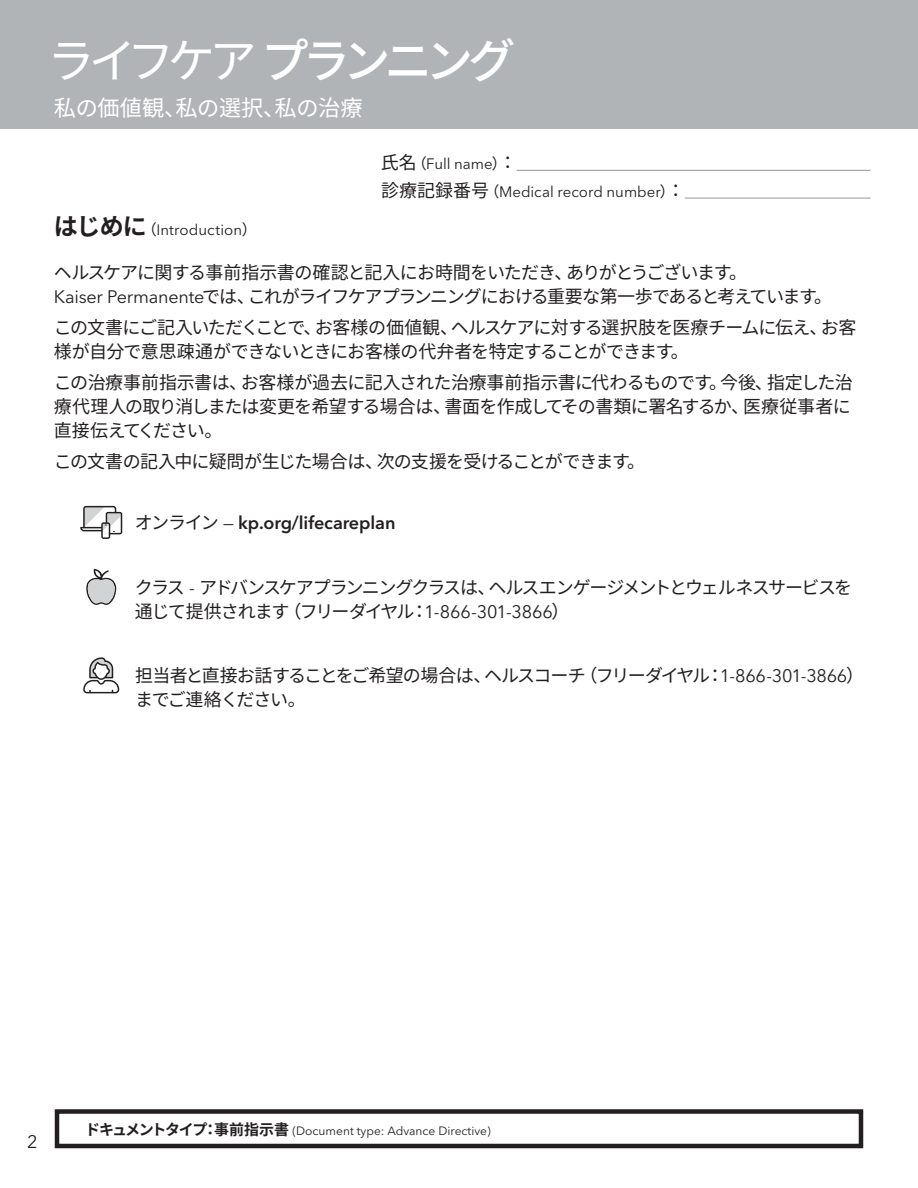
<style>
.page{position:relative;width:918px;height:1188px;background:#fff}
.page>*{position:absolute;margin:0;border:0;box-sizing:border-box;transform-origin:0 0}
.t1{font:500 47.25px "Noto Sans CJ Kjp";letter-spacing:-.125em;color:#fff}
.t2{font:22.2px "Noto Sans CJ Kjp";letter-spacing:-.015em;color:#fff}
.t3{font:18px/24px "Noto Sans CJ Kjp";letter-spacing:-.055em;color:#231f20}
.t4{font:18px/24px "Noto Sans CJ Kjp";letter-spacing:-.035em;color:#231f20}
.t5{font:18px/24px "Noto Sans CJ Kjp";letter-spacing:-.08em;color:#231f20}
.t6{font:600 18px "Avenir Next LT Pro";letter-spacing:-.005em;color:#231f20}
.t7{font:18px "Avenir Next LT Pro";color:#231f20}
.t8{font:15px "Avenir Next LT Pro";color:#231f20}
.t9{font:12px "Avenir Next LT Pro";color:#231f20}
.s1{font-weight:400}
.s2{font-family:"Noto Sans CJ Kjp";font-size:18px}
.s3{font-family:"Noto Sans CJ Kjp"}
.s4{font-family:"Noto Sans CJ Kjp";font-weight:700;font-size:24px}
.s5{font-family:"Avenir Next LT Pro"}
.s6{font-family:"Noto Sans CJ Kjp";font-weight:400;color:#fff}
.s7{font-family:"Noto Sans CJ Kjp";font-weight:400}
.s8{color:#fff}
.s9{font-family:"Noto Sans CJ Kjp";font-weight:700;font-size:15px}
</style>
<div class="page">
<div style="left:0;top:0;width:918px;height:129px;background:#b1b4b6"></div>
<hr style="left:517px;top:170px;width:353px;height:1px;background:#939598">
<hr style="left:685px;top:198px;width:185px;height:1px;background:#939598">
<svg style="left:80px;top:506px;width:42px;height:33px"></svg>
<svg style="left:86px;top:569px;width:30px;height:36px"></svg>
<svg style="left:83px;top:657px;width:36px;height:36px"></svg>
<div style="left:55px;top:1109px;width:808px;height:39px;border:4px solid #231f20"></div>
<h1 class="t1" style="left:48px;top:34px;width:469px"><span class="s1">ライフケア</span>プランニング</h1>
<p class="t2" style="left:54px;top:95px;width:310px">私の価値観、私の選択、私の治療</p>
<p class="t8" style="left:381px;top:155px;width:137px"><span class="s2">氏名</span><span class="s3">（</span>Full name<span class="s3">）</span><span class="s2">：</span></p>
<p class="t8" style="left:381px;top:182px;width:305px"><span class="s2">診療記録番号</span><span class="s3">（</span>Medical record number<span class="s3">）</span><span class="s2">：</span></p>
<h2 class="t8" style="left:54px;top:221px;width:204px"><span class="s4">はじめに</span><span class="s3">（</span>Introduction<span class="s3">）</span></h2>
<p class="t3" style="left:54px;top:261px;width:780px">ヘルスケアに関する事前指示書の確認と記入にお時間をいただき、ありがとうございます。<br><span class="s5">Kaiser Permanente</span>では、これがライフケアプランニングにおける重要な第一歩であると考えています。</p>
<p class="t3" style="left:54px;top:316px;width:804px">この文書にご記入いただくことで、お客様の価値観、ヘルスケアに対する選択肢を医療チームに伝え、お客様が自分で意思疎通ができないときにお客様の代弁者を特定することができます。</p>
<p class="t4" style="left:54px;top:371px;width:800px">この治療事前指示書は、お客様が過去に記入された治療事前指示書に代わるものです。今後、指定した治療代理人の取り消しまたは変更を希望する場合は、書面を作成してその書類に署名するか、医療従事者に直接伝えてください。</p>
<p class="t3" style="left:54px;top:449px;width:593px">この文書の記入中に疑問が生じた場合は、次の支援を受けることができます。</p>
<p class="t6" style="left:128px;top:512px;width:269px"><span class="s6">•</span> <span class="s7">オンライン</span> <span class="s1">—</span> kp.org/lifecareplan</p>
<p class="t5" style="left:135px;top:575px;width:719px;text-indent:-7px"><span class="s8">•</span> クラス <span class="s5">-</span> アドバンスケアプランニングクラスは、ヘルスエンゲージメントとウェルネスサービスを通じて提供されます（フリーダイヤル：<span class="s5">1-866-301-3866</span>）</p>
<p class="t3" style="left:135px;top:664px;width:730px;text-indent:-7px"><span class="s8">•</span> 担当者と直接お話することをご希望の場合は、ヘルスコーチ（フリーダイヤル：<span class="s5">1-866-301-3866</span>）までご連絡ください。</p>
<p class="t7" style="left:27px;top:1130px;width:12px">2</p>
<p class="t9" style="left:85px;top:1123px;width:407px"><span class="s9">ドキュメントタイプ：事前指示書</span> (Document type: Advance Directive)</p>
</div>
